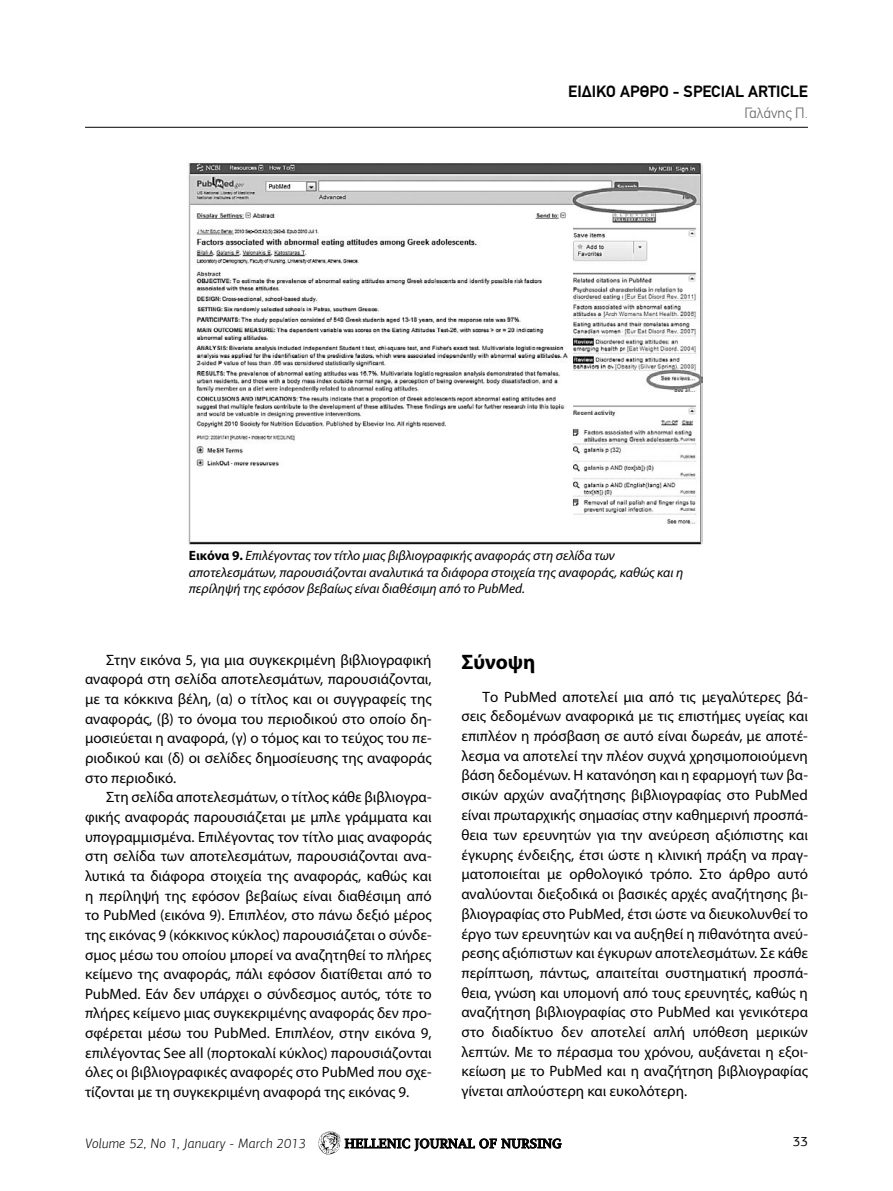
<style>
.page{position:relative;width:893px;height:1191px;background:#fff}
.page>*{position:absolute;margin:0;border:0;box-sizing:border-box;transform-origin:0 0}
.t1{font:700 21px "Myriad Pro";color:#000}
.t2{font:700 16.5px "PF Din Text";color:#000}
.t3{font:15px/19.6px "Myriad Pro";color:#000;text-align:justify}
.t4{font:300 15px "PF Din Text";color:#696969}
.t5{font:italic 300 13.65px "PF Agora Sans Pro";letter-spacing:.025em;color:#000}
.t6{font:13.65px "PF Diplomat Med";color:#000}
.t7{font:13.65px "PF Agora Sans Pro";color:#000}
.t8{font:italic 13.5px/16.5px "Myriad Pro";color:#000}
.s1{font-weight:700;font-style:normal}
</style>
<div class="page">
<hr style="left:85px;top:127px;width:723px;height:1px;background:#000">
<svg style="left:318px;top:1131px;width:244px;height:23px"></svg>
<img style="left:188px;top:163px;width:514px;height:382px">
<p class="t2" style="left:568px;top:82px;width:241px">ΕΙΔΙΚΟ ΑΡΘΡΟ - SPECIAL ARTICLE</p>
<p class="t4" style="left:744px;top:104px;width:65px">Γαλάνης Π.</p>
<p class="t8" style="left:189px;top:547px;width:496px"><span class="s1">Εικόνα 9.</span> Επιλέγοντας τον τίτλο μιας βιβλιογραφικής αναφοράς στη σελίδα των αποτελεσμάτων, παρουσιάζονται αναλυτικά τα διάφορα στοιχεία της αναφοράς, καθώς και η περίληψή της εφόσον βεβαίως είναι διαθέσιμη από το PubMed.</p>
<p class="t3" style="left:106px;top:649px;width:327px">Στην εικόνα 5, για μια συγκεκριμένη βιβλιογραφική</p>
<p class="t3" style="left:85px;top:669px;width:348px">αναφορά στη σελίδα αποτελεσμάτων, παρουσιάζονται,</p>
<p class="t3" style="left:85px;top:689px;width:348px">με τα κόκκινα βέλη, (α) ο τίτλος και οι συγγραφείς της</p>
<p class="t3" style="left:85px;top:708px;width:348px">αναφοράς, (β) το όνομα του περιοδικού στο οποίο δη-</p>
<p class="t3" style="left:85px;top:728px;width:348px">μοσιεύεται η αναφορά, (γ) ο τόμος και το τεύχος του πε-</p>
<p class="t3" style="left:85px;top:748px;width:348px">ριοδικού και (δ) οι σελίδες δημοσίευσης της αναφοράς</p>
<p class="t3" style="left:85px;top:767px;width:93px">στο περιοδικό.</p>
<p class="t3" style="left:106px;top:787px;width:327px">Στη σελίδα αποτελεσμάτων, ο τίτλος κάθε βιβλιογρα-</p>
<p class="t3" style="left:85px;top:807px;width:348px">φικής αναφοράς παρουσιάζεται με μπλε γράμματα και</p>
<p class="t3" style="left:85px;top:826px;width:348px">υπογραμμισμένα. Επιλέγοντας τον τίτλο μιας αναφοράς</p>
<p class="t3" style="left:85px;top:846px;width:348px">στη σελίδα των αποτελεσμάτων, παρουσιάζονται ανα-</p>
<p class="t3" style="left:85px;top:865px;width:348px">λυτικά τα διάφορα στοιχεία της αναφοράς, καθώς και</p>
<p class="t3" style="left:85px;top:885px;width:348px">η περίληψή της εφόσον βεβαίως είναι διαθέσιμη από</p>
<p class="t3" style="left:85px;top:905px;width:348px">το PubMed (εικόνα 9). Επιπλέον, στο πάνω δεξιό μέρος</p>
<p class="t3" style="left:85px;top:924px;width:348px">της εικόνας 9 (κόκκινος κύκλος) παρουσιάζεται ο σύνδε-</p>
<p class="t3" style="left:85px;top:944px;width:348px">σμος μέσω του οποίου μπορεί να αναζητηθεί το πλήρες</p>
<p class="t3" style="left:85px;top:964px;width:348px">κείμενο της αναφοράς, πάλι εφόσον διατίθεται από το</p>
<p class="t3" style="left:85px;top:983px;width:348px">PubMed. Εάν δεν υπάρχει ο σύνδεσμος αυτός, τότε το</p>
<p class="t3" style="left:85px;top:1003px;width:348px">πλήρες κείμενο μιας συγκεκριμένης αναφοράς δεν προ-</p>
<p class="t3" style="left:85px;top:1023px;width:348px">σφέρεται μέσω του PubMed. Επιπλέον, στην εικόνα 9,</p>
<p class="t3" style="left:85px;top:1042px;width:348px">επιλέγοντας See all (πορτοκαλί κύκλος) παρουσιάζονται</p>
<p class="t3" style="left:85px;top:1062px;width:348px">όλες οι βιβλιογραφικές αναφορές στο PubMed που σχε-</p>
<p class="t3" style="left:85px;top:1082px;width:326px">τίζονται με τη συγκεκριμένη αναφορά της εικόνας 9.</p>
<p class="t1" style="left:461px;top:648px;width:75px">Σύνοψη</p>
<p class="t3" style="left:461px;top:686px;width:348px;text-indent:21px">Το PubMed αποτελεί μια από τις μεγαλύτερες βά&shy;σεις δεδομένων αναφορικά με τις επιστήμες υγείας και επιπλέον η πρόσβαση σε αυτό είναι δωρεάν, με αποτέ&shy;λεσμα να αποτελεί την πλέον συχνά χρησιμοποιούμενη βάση δεδομένων. Η κατανόηση και η εφαρμογή των βα&shy;σικών αρχών αναζήτησης βιβλιογραφίας στο PubMed είναι πρωταρχικής σημασίας στην καθημερινή προσπά&shy;θεια των ερευνητών για την ανεύρεση αξιόπιστης και έγκυρης ένδειξης, έτσι ώστε η κλινική πράξη να πραγ&shy;ματοποιείται με ορθολογικό τρόπο. Στο άρθρο αυτό αναλύονται διεξοδικά οι βασικές αρχές αναζήτησης βι&shy;βλιογραφίας στο PubMed, έτσι ώστε να διευκολυνθεί το έργο των ερευνητών και να αυξηθεί η πιθανότητα ανεύ&shy;ρεσης αξιόπιστων και έγκυρων αποτελεσμάτων. Σε κάθε περίπτωση, πάντως, απαιτείται συστηματική προσπά&shy;θεια, γνώση και υπομονή από τους ερευνητές, καθώς η αναζήτηση βιβλιογραφίας στο PubMed και γενικότερα στο διαδίκτυο δεν αποτελεί απλή υπόθεση μερικών λεπτών. Με το πέρασμα του χρόνου, αυξάνεται η εξοι&shy;κείωση με το PubMed και η αναζήτηση βιβλιογραφίας γίνεται απλούστερη και ευκολότερη.</p>
<p class="t5" style="left:85px;top:1135px;width:222px">Volume 52, No 1, January - March 2013</p>
<p class="t6" style="left:345px;top:1136px;width:218px">HELLENIC JOURNAL OF NURSING</p>
<p class="t7" style="left:793px;top:1133px;width:17px">33</p>
</div>
